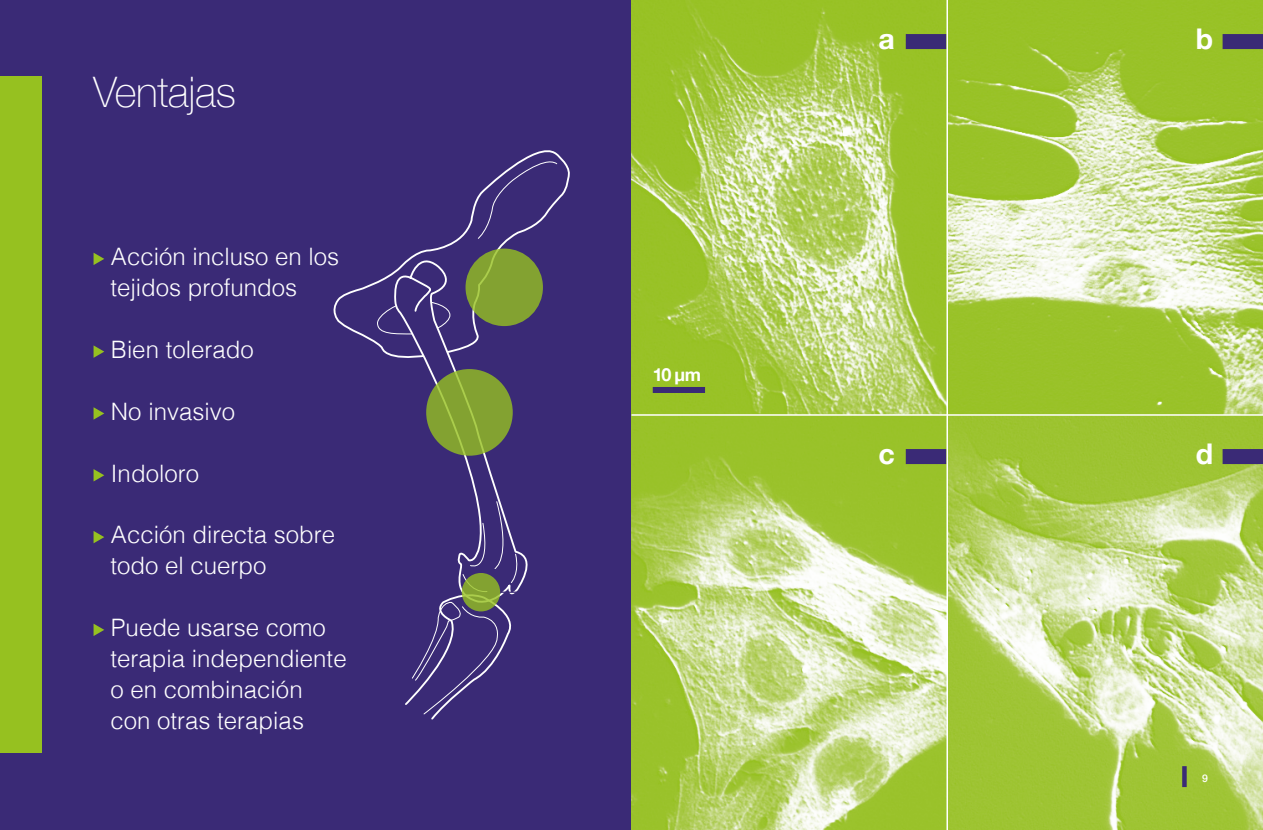
<style>
.page{position:relative;width:1263px;height:830px;background:#fff}
.page>*{position:absolute;margin:0;border:0;box-sizing:border-box;transform-origin:0 0}
.t1{font:100 42px "Helvetica Neue";letter-spacing:-.01em;color:#fff}
.t2{font:700 28.5px "Helvetica Neue";color:#fff}
.t3{font:300 24px/30.9px "Helvetica";color:#fff}
.t4{font:700 18px "Helvetica Neue";color:#fff}
.t5{font:500 10.5px "Helvetica Neue";color:#fff}
</style>
<div class="page">
<div style="left:0;top:0;width:631px;height:829px;background:#3a2a76"></div>
<svg style="left:94px;top:253px;width:10px;height:12px"></svg>
<svg style="left:94px;top:345px;width:10px;height:12px"></svg>
<svg style="left:94px;top:407px;width:10px;height:12px"></svg>
<svg style="left:94px;top:469px;width:10px;height:12px"></svg>
<svg style="left:94px;top:531px;width:10px;height:12px"></svg>
<svg style="left:94px;top:624px;width:10px;height:11px"></svg>
<img style="left:631px;top:0;width:632px;height:829px">
<svg style="left:333px;top:150px;width:237px;height:207px"></svg>
<svg style="left:377px;top:300px;width:15px;height:35px"></svg>
<svg style="left:477px;top:155px;width:81px;height:84px"></svg>
<svg style="left:392px;top:249px;width:147px;height:338px"></svg>
<svg style="left:404px;top:500px;width:116px;height:220px"></svg>
<hr style="left:500px;top:591px;width:81px;height:1px;background:#3a2a76">
<div style="left:467px;top:250px;width:75px;height:74px;background:#83a231;border-radius:50%"></div>
<div style="left:465px;top:248px;width:78px;height:78px;border:3px solid #96c120;border-radius:50%"></div>
<svg style="left:463px;top:574px;width:36px;height:36px"></svg>
<div style="left:462px;top:572px;width:38px;height:39px;border:3px solid #96c120;border-radius:50%"></div>
<svg style="left:428px;top:370px;width:83px;height:84px;background:#85a432"></svg>
<div style="left:426px;top:369px;width:87px;height:86px;border:3px solid #96c120;border-radius:50%"></div>
<div style="left:0;top:77px;width:41px;height:676px;background:#96c120"></div>
<div style="left:1182px;top:765px;width:5px;height:21px;background:#3a2a76"></div>
<hr style="left:631px;top:414px;width:632px;height:1px;background:#fff">
<hr style="left:946px;top:0;width:2px;height:829px;background:#fff">
<div style="left:1222px;top:34px;width:41px;height:15px;background:#3a2a76"></div>
<div style="left:1222px;top:449px;width:41px;height:15px;background:#3a2a76"></div>
<div style="left:906px;top:34px;width:40px;height:15px;background:#3a2a76"></div>
<div style="left:906px;top:449px;width:40px;height:15px;background:#3a2a76"></div>
<div style="left:653px;top:387px;width:52px;height:6px;background:#3a2a76"></div>
<h1 class="t1" style="left:94px;top:60px;width:144px">Ventajas</h1>
<p class="t3" style="left:111px;top:239px;width:230px">Acción incluso en los tejidos profundos</p>
<p class="t3" style="left:111px;top:332px;width:144px">Bien tolerado</p>
<p class="t3" style="left:111px;top:394px;width:126px">No invasivo</p>
<p class="t3" style="left:111px;top:455px;width:90px">Indoloro</p>
<p class="t3" style="left:111px;top:517px;width:226px">Acción directa sobre todo el cuerpo</p>
<p class="t3" style="left:111px;top:610px;width:238px">Puede usarse como terapia independiente o en combinación con otras terapias</p>
<p class="t4" style="left:653px;top:360px;width:50px">10 µm</p>
<p class="t2" style="left:878px;top:16px;width:18px">a</p>
<p class="t2" style="left:878px;top:431px;width:18px">c</p>
<p class="t2" style="left:1196px;top:16px;width:19px">b</p>
<p class="t2" style="left:1196px;top:431px;width:19px">d</p>
<p class="t5" style="left:1202px;top:769px;width:7px">9</p>
</div>
